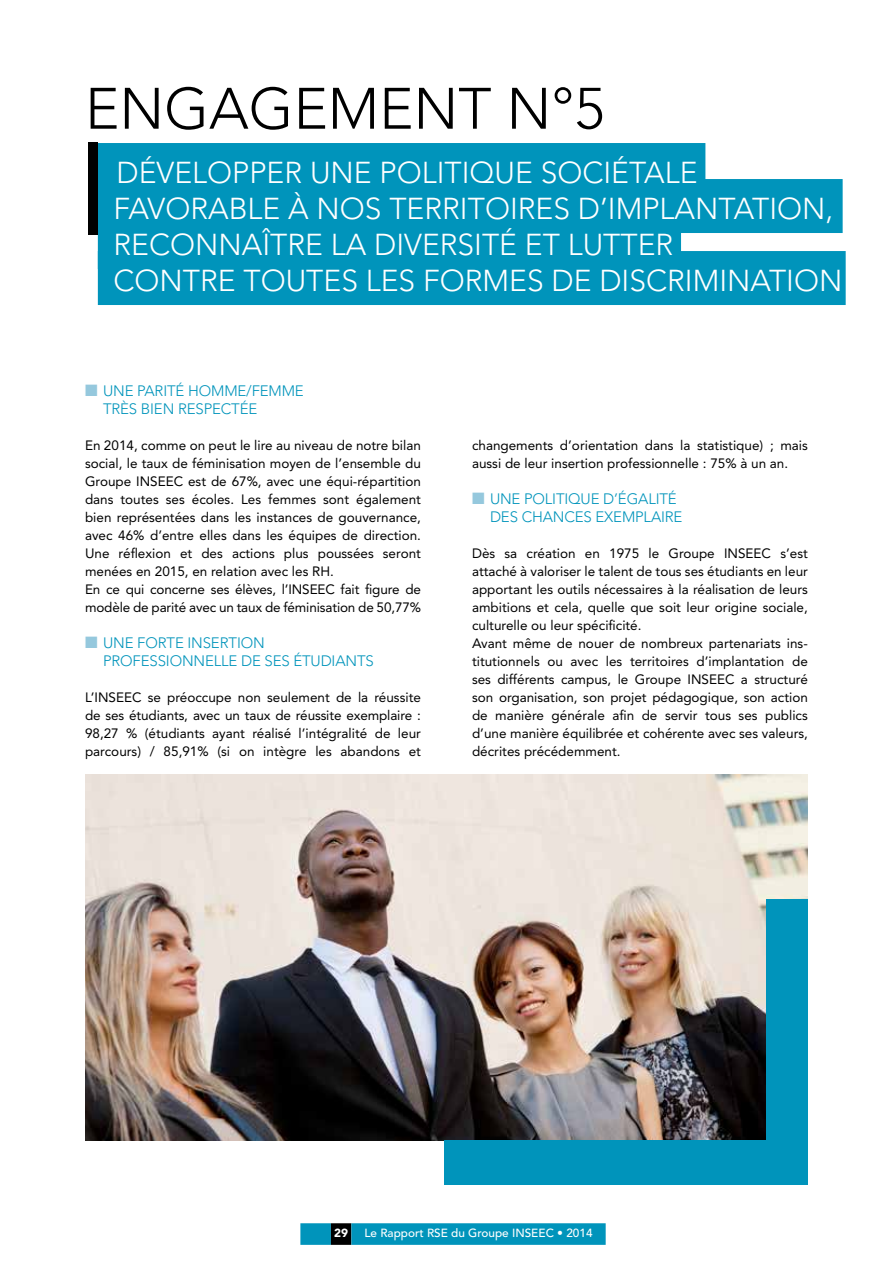
<style>
.page{position:relative;width:893px;height:1263px;background:#fff}
.page>*{position:absolute;margin:0;border:0;box-sizing:border-box;transform-origin:0 0}
.t1{font:300 57.75px "Avenir LT Std";color:#000}
.t2{font:300 30px/36px "Avenir LT Std";color:#fff}
.t3{font:300 15px/18px "Avenir LT Std";letter-spacing:-.01em;color:#0094bb}
.t4{font:13.5px/18px "Avenir LT Std";color:#000}
.t5{font:500 11.7px "Avenir LT Std";color:#fff}
.t6{font:900 11.7px "Avenir LT Std";color:#fff}
.s1{color:#95c8dd}
</style>
<div class="page">
<div style="left:300px;top:1223px;width:31px;height:22px;background:#0094bb"></div>
<div style="left:331px;top:1223px;width:20px;height:22px;background:#000"></div>
<div style="left:351px;top:1223px;width:255px;height:22px;background:#0094bb"></div>
<div style="left:98px;top:143px;width:607px;height:54px;background:#0094bb"></div>
<div style="left:98px;top:179px;width:745px;height:54px;background:#0094bb"></div>
<div style="left:98px;top:215px;width:583px;height:54px;background:#0094bb"></div>
<div style="left:98px;top:251px;width:748px;height:54px;background:#0094bb"></div>
<div style="left:88px;top:143px;width:10px;height:92px;background:#000"></div>
<img style="left:85px;top:774px;width:723px;height:367px">
<div style="left:444px;top:1140px;width:364px;height:44px;background:#0094bb"></div>
<div style="left:767px;top:899px;width:41px;height:285px;background:#0094bb"></div>
<h1 class="t1" style="left:85px;top:75px;width:39px">ENG</h1>
<h1 class="t1" style="left:209px;top:75px;width:397px">AG EMENT N°5</h1>
<h2 class="t2" style="left:113px;top:154px;width:721px">DÉVELOPPER UN E POLITI QUE SOCIÉTALE FAVORABLE À N OS TERRITOIRES D’I MPLANTATI ON , RECONNAÎTRE LA DIVERSITÉ ET LUTTER<br>CONTRE TOUTES LES FORMES DE DISCRI</h2>
<h2 class="t2" style="left:693px;top:262px;width:145px">MINATION</h2>
<p class="t3" style="left:103px;top:382px;width:202px;text-indent:-18px"><span class="s1">■</span> UN E PARITÉ HOMME/FEMME<br>TRÈS BI EN RESPECTÉE</p>
<p class="t4" style="left:85px;top:436px;width:337px">En 2014, comme on peut le lire au niveau de notre bilan social, le taux de féminisation moyen de l’ensemble du Groupe INSEEC est de 67%, avec une équi-répartition dans toutes ses écoles. Les femmes sont également bien représentées dans les instances de gouvernance, avec 46% d’entre elles dans les équipes de direction.<br>Une réflexion et des actions plus poussées seront menées en 2015, en relation avec les RH.<br>En ce qui concerne ses élèves, l’INSEEC fait figure de modèle de parité avec un taux de féminisation de 50,77%</p>
<p class="t3" style="left:103px;top:634px;width:270px;text-indent:-18px"><span class="s1">■</span> UN E FORTE INSERTION<br>PROFESSIONN ELLE DE SES ÉTUDIANTS</p>
<p class="t4" style="left:85px;top:688px;width:337px;text-align:justify">L’INSEEC se préoccupe non seulement de la réussite de ses étudiants, avec un taux de réussite exemplaire :<br>98,27 % (étudiants ayant réalisé l’intégralité de leur parcours) / 85,91% (si on intègre les abandons et</p>
<p class="t4" style="left:472px;top:436px;width:337px">changements d’orientation dans la statistique) ; mais aussi de leur insertion professionnelle : 75% à un an.</p>
<p class="t3" style="left:490px;top:490px;width:194px;text-indent:-18px"><span class="s1">■</span> UN E POLITI QUE D’ÉGALITÉ<br>DES CHANCES EXEMPLAIRE</p>
<p class="t4" style="left:472px;top:544px;width:337px">Dès sa création en 1975 le Groupe INSEEC s’est attaché à valoriser le talent de tous ses étudiants en leur apportant les outils nécessaires à la réalisation de leurs ambitions et cela, quelle que soit leur origine sociale, culturelle ou leur spécificité.<br>Avant même de nouer de nombreux partenariats ins&shy;titutionnels ou avec les territoires d’implantation de ses différents campus, le Groupe INSEEC a structuré son organisation, son projet pédagogique, son action de manière générale afin de servir tous ses publics d’une manière équilibrée et cohérente avec ses valeurs, décrites précédemment.</p>
<p class="t6" style="left:334px;top:1226px;width:15px">29</p>
<p class="t5" style="left:364px;top:1226px;width:230px">Le Rapport RSE du Groupe INSEEC • 2014</p>
</div>
